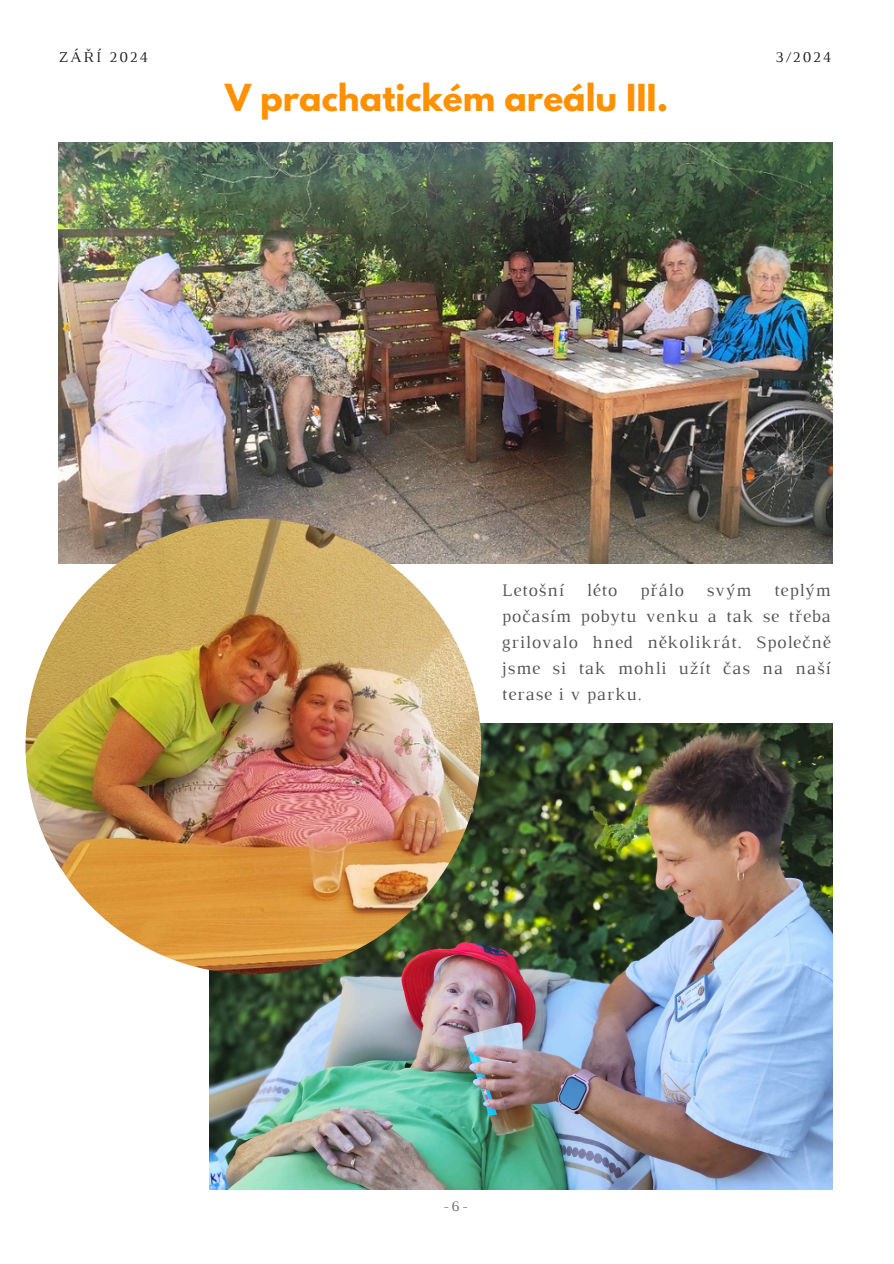
<style>
.page{position:relative;width:894px;height:1264px;background:#fff}
.page>*{position:absolute;margin:0;border:0;box-sizing:border-box;transform-origin:0 0}
.t1{font:700 33px "League Spartan";color:#ff9100}
.t2{font:18px/25.8px "Luthier";letter-spacing:.04em;color:#545454;text-align:justify}
.t3{font:15.3px "Luthier";letter-spacing:.14em;color:#222}
.t4{font:15.3px "Luthier";color:#737373}
</style>
<div class="page">
<img style="left:58px;top:142px;width:773px;height:421px">
<img style="left:209px;top:723px;width:622px;height:465px">
<img style="left:25px;top:518px;width:456px;height:456px;border-radius:50%">
<p class="t3" style="left:58px;top:51px;width:91px">ZÁŘÍ 2024</p>
<p class="t3" style="left:775px;top:51px;width:58px">3/2024</p>
<p class="t1" style="left:225px;top:81px;width:444px">V prachatickém areálu III.</p>
<p class="t2" style="left:502px;top:578px;width:64px">Letošní</p>
<p class="t2" style="left:586px;top:578px;width:32px">léto</p>
<p class="t2" style="left:640px;top:578px;width:45px">přálo</p>
<p class="t2" style="left:706px;top:578px;width:46px">svým</p>
<p class="t2" style="left:502px;top:578px;width:330px;text-indent:272px">teplým počasím pobytu venku a tak se třeba grilovalo hned několikrát. Společně jsme si tak mohli užít čas na naší terase i v parku.</p>
<p class="t4" style="left:443px;top:1200px;width:26px">-6-</p>
</div>
